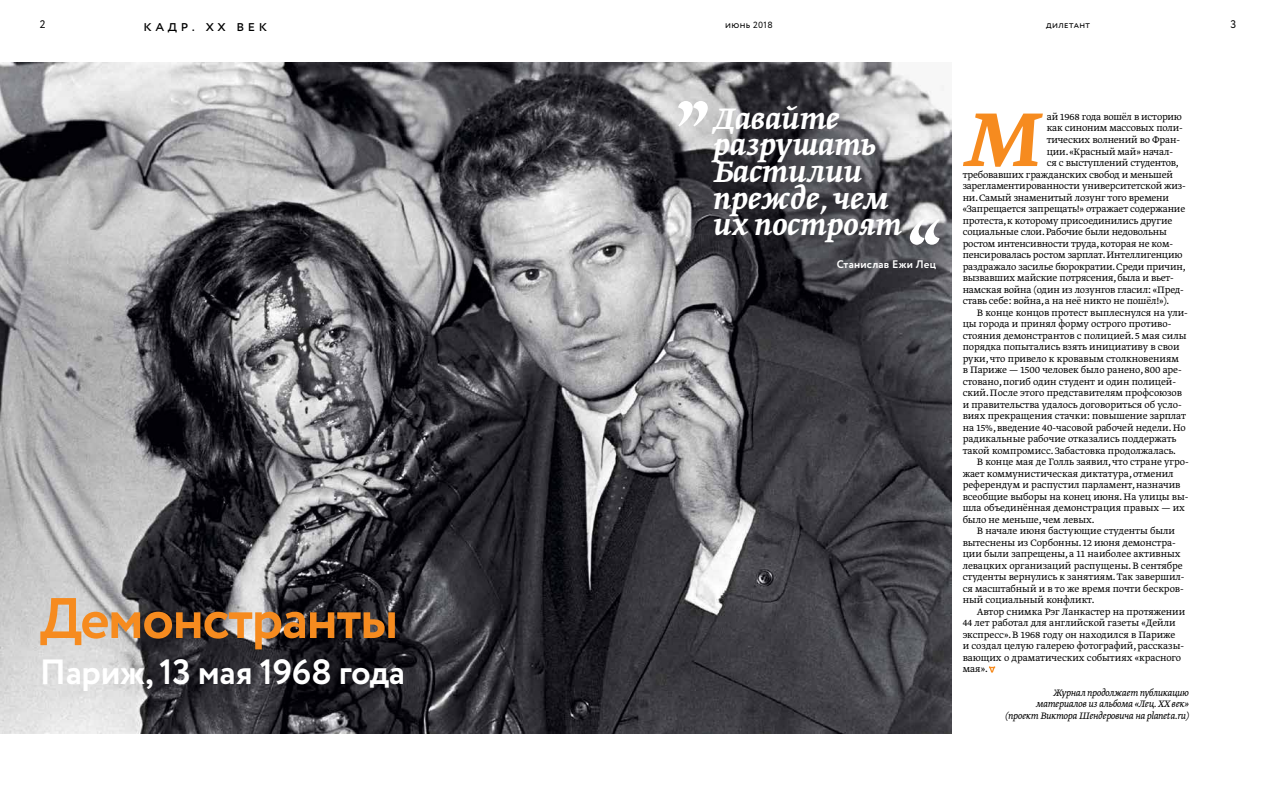
<style>
.page{position:relative;width:1276px;height:786px;background:#fff}
.page>*{position:absolute;margin:0;border:0;box-sizing:border-box;transform-origin:0 0}
.t1{font:italic 500 89.9px "Greta Text Pro";color:#f68b1f}
.t2{font:700 57px "Circe";letter-spacing:-.03em;color:#f68b1f}
.t3{font:italic 500 35px/26.6px "Greta Text Pro";letter-spacing:-.01em;color:#fff}
.t4{font:700 35px "Circe";letter-spacing:-.01em;color:#fff}
.t5{font:15px "Circe";letter-spacing:.24em;color:#000}
.t6{font:300 11px "Greta Text Pro";letter-spacing:-.01em;color:#000}
.t7{font:italic 300 11px/11.5px "Greta Text Pro";letter-spacing:-.025em;color:#000;text-align:right}
.t8{font:700 11px "Circe";letter-spacing:.02em;color:#fff}
.t9{font:11px "Circe";color:#000}
.t10{font:9px "Circe";letter-spacing:.04em;color:#000}
</style>
<div class="page">
<img style="left:0;top:62px;width:951px;height:670px">
<svg style="left:989px;top:666px;width:6px;height:6px"></svg>
<svg style="left:678px;top:101px;width:30px;height:25px"></svg>
<svg style="left:910px;top:219px;width:29px;height:25px"></svg>
<p class="t9" style="left:40px;top:17px;width:7px">2</p>
<h3 class="t5" style="left:144px;top:16px;width:125px">кадр. хх век</h3>
<p class="t10" style="left:725px;top:19px;width:49px">июнь 2018</p>
<p class="t10" style="left:1046px;top:19px;width:45px">дилетант</p>
<p class="t9" style="left:1230px;top:17px;width:7px">3</p>
<h2 class="t2" style="left:40px;top:580px;width:360px">Демонстранты</h2>
<h3 class="t4" style="left:40px;top:648px;width:367px">Париж, 13 мая 1968 года</h3>
<h3 class="t3" style="left:713px;top:106px;width:190px">Давайте разрушать<br>Бастилии прежде, чем их построят</h3>
<p class="t8" style="left:837px;top:256px;width:101px">Станислав Ежи Лец</p>
<h1 class="t1" style="left:962px;top:82px;width:79px">М</h1>
<p class="t6" style="left:1046px;top:110px;width:137px">ай 1968 года вошёл в историю</p>
<p class="t6" style="left:1046px;top:121px;width:138px">как синоним массовых поли-</p>
<p class="t6" style="left:1046px;top:133px;width:135px">тических волнений во Фран-</p>
<p class="t6" style="left:1046px;top:144px;width:128px">ции. «Красный май» начал-</p>
<p class="t6" style="left:1046px;top:156px;width:134px">ся с выступлений студентов,</p>
<p class="t6" style="left:962px;top:167px;width:212px">требовавших гражданских свобод и меньшей</p>
<p class="t6" style="left:962px;top:179px;width:225px">зарегламентированности университетской жиз-</p>
<p class="t6" style="left:962px;top:190px;width:208px">ни. Самый знаменитый лозунг того времени</p>
<p class="t6" style="left:962px;top:202px;width:224px">«Запрещается запрещать!» отражает содержание</p>
<p class="t6" style="left:962px;top:213px;width:211px">протеста, к которому присоединились другие</p>
<p class="t6" style="left:962px;top:225px;width:206px">социальные слои. Рабочие были недовольны</p>
<p class="t6" style="left:962px;top:236px;width:212px">ростом интенсивности труда, которая не ком-</p>
<p class="t6" style="left:962px;top:248px;width:221px">пенсировалась ростом зарплат. Интеллигенцию</p>
<p class="t6" style="left:962px;top:259px;width:224px">раздражало засилье бюрократии. Среди причин,</p>
<p class="t6" style="left:962px;top:271px;width:213px">вызвавших майские потрясения, была и вьет-</p>
<p class="t6" style="left:962px;top:282px;width:223px">намская война (один из лозунгов гласил: «Пред-</p>
<p class="t6" style="left:962px;top:294px;width:208px">ставь себе: война, а на неё никто не пошёл!»).</p>
<p class="t6" style="left:977px;top:305px;width:213px">В конце концов протест выплеснулся на ули-</p>
<p class="t6" style="left:962px;top:317px;width:210px">цы города и принял форму острого противо-</p>
<p class="t6" style="left:962px;top:328px;width:225px">стояния демонстрантов с полицией. 5 мая силы</p>
<p class="t6" style="left:962px;top:340px;width:218px">порядка попытались взять инициативу в свои</p>
<p class="t6" style="left:962px;top:351px;width:218px">руки, что привело к кровавым столкновениям</p>
<p class="t6" style="left:962px;top:363px;width:221px">в Париже — 1500 человек было ранено, 800 аре-</p>
<p class="t6" style="left:962px;top:374px;width:215px">стовано, погиб один студент и один полицей-</p>
<p class="t6" style="left:962px;top:386px;width:221px">ский. После этого представителям профсоюзов</p>
<p class="t6" style="left:962px;top:397px;width:220px">и правительства удалось договориться об усло-</p>
<p class="t6" style="left:962px;top:409px;width:225px">виях прекращения стачки: повышение зарплат</p>
<p class="t6" style="left:962px;top:420px;width:225px">на 15%, введение 40-часовой рабочей недели. Но</p>
<p class="t6" style="left:962px;top:432px;width:215px">радикальные рабочие отказались поддержать</p>
<p class="t6" style="left:962px;top:443px;width:215px">такой компромисс. Забастовка продолжалась.</p>
<p class="t6" style="left:977px;top:455px;width:213px">В конце мая де Голль заявил, что стране угро-</p>
<p class="t6" style="left:962px;top:466px;width:212px">жает коммунистическая диктатура, отменил</p>
<p class="t6" style="left:962px;top:478px;width:219px">референдум и распустил парламент, назначив</p>
<p class="t6" style="left:962px;top:489px;width:227px">всеобщие выборы на конец июня. На улицы вы-</p>
<p class="t6" style="left:962px;top:501px;width:224px">шла объединённая демонстрация правых — их</p>
<p class="t6" style="left:962px;top:512px;width:133px">было не меньше, чем левых.</p>
<p class="t6" style="left:977px;top:524px;width:200px">В начале июня бастующие студенты были</p>
<p class="t6" style="left:962px;top:535px;width:215px">вытеснены из Сорбонны. 12 июня демонстра-</p>
<p class="t6" style="left:962px;top:547px;width:219px">ции были запрещены, а 11 наиболее активных</p>
<p class="t6" style="left:962px;top:558px;width:222px">левацких организаций распущены. В сентябре</p>
<p class="t6" style="left:962px;top:570px;width:223px">студенты вернулись к занятиям. Так завершил-</p>
<p class="t6" style="left:962px;top:581px;width:222px">ся масштабный и в то же время почти бескров-</p>
<p class="t6" style="left:962px;top:593px;width:133px">ный социальный конфликт.</p>
<p class="t6" style="left:977px;top:604px;width:210px">Автор снимка Рэг Ланкастер на протяжении</p>
<p class="t6" style="left:962px;top:616px;width:214px">44 лет работал для английской газеты «Дейли</p>
<p class="t6" style="left:962px;top:627px;width:214px">экспресс». В 1968 году он находился в Париже</p>
<p class="t6" style="left:962px;top:639px;width:223px">и создал целую галерею фотографий, рассказы-</p>
<p class="t6" style="left:962px;top:650px;width:220px">вающих о драматических событиях «красного</p>
<p class="t6" style="left:962px;top:662px;width:27px">мая».</p>
<p class="t7" style="left:1005px;top:686px;width:185px">Журнал продолжает публикацию материалов из альбома «Лец. ХХ век» (проект Виктора Шендеровича на planeta.ru)</p>
</div>
